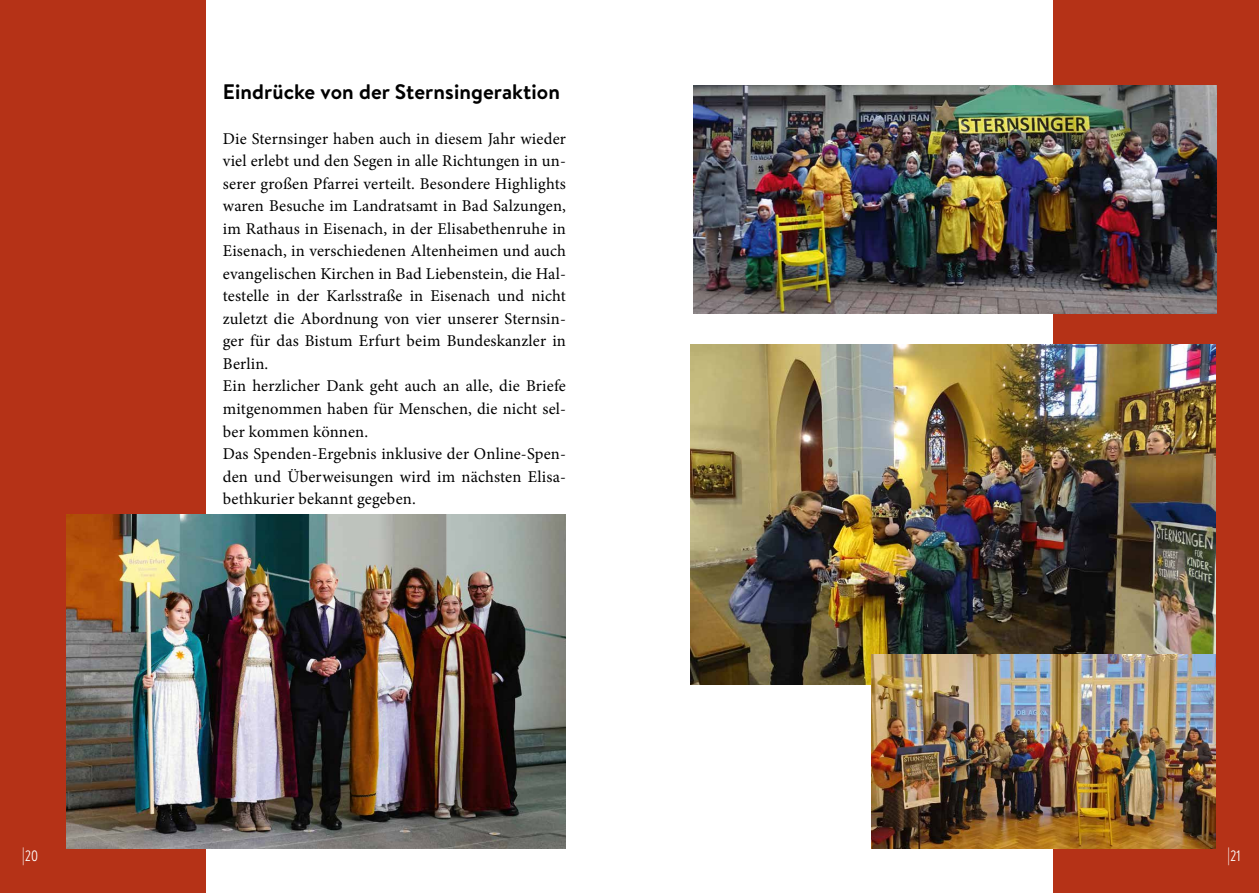
<style>
.page{position:relative;width:1259px;height:893px;background:#fff}
.page>*{position:absolute;margin:0;border:0;box-sizing:border-box;transform-origin:0 0}
.t1{font:700 21px "Brandon Text";letter-spacing:.005em;color:#000}
.t2{font:16.5px/22.5px "Minion Pro";letter-spacing:.01em;color:#000}
.t3{font:15px "Brandon Text Cond";color:#fff}
.s1{font-size:18px}
</style>
<div class="page">
<div style="left:0;top:0;width:206px;height:893px;background:#b53217"></div>
<div style="left:1053px;top:0;width:206px;height:893px;background:#b53217"></div>
<img style="left:67px;top:515px;width:499px;height:333px">
<img style="left:694px;top:85px;width:522px;height:229px">
<img style="left:690px;top:345px;width:525px;height:340px">
<img style="left:871px;top:654px;width:344px;height:194px">
<p class="t1" style="left:223px;top:77px;width:339px">Eindrücke von der Sternsingeraktion</p>
<p class="t2" style="left:223px;top:127px;width:345px">Die Sternsinger haben auch in diesem Jahr wieder viel erlebt und den Segen in alle Richtungen in un&shy;serer großen Pfarrei verteilt. Besondere Highlights waren Besuche im Landratsamt in Bad Salzungen, im Rathaus in Eisenach, in der Elisabethenruhe in Eisenach, in verschiedenen Altenheimen und auch evangelischen Kirchen in Bad Liebenstein, die Hal&shy;testelle in der Karlsstraße in Eisenach und nicht zuletzt die Abordnung von vier unserer Sternsin&shy;ger für das Bistum Erfurt beim Bundeskanzler in Berlin.<br>Ein herzlicher Dank geht auch an alle, die Briefe mitgenommen haben für Menschen, die nicht sel&shy;ber kommen können.<br>Das Spenden-Ergebnis inklusive der Online-Spen&shy;den und Überweisungen wird im nächsten Elisa&shy;bethkurier bekannt gegeben.</p>
<p class="t3" style="left:22px;top:846px;width:18px"><span class="s1">|</span>20</p>
<p class="t3" style="left:1227px;top:846px;width:15px"><span class="s1">|</span>21</p>
</div>
